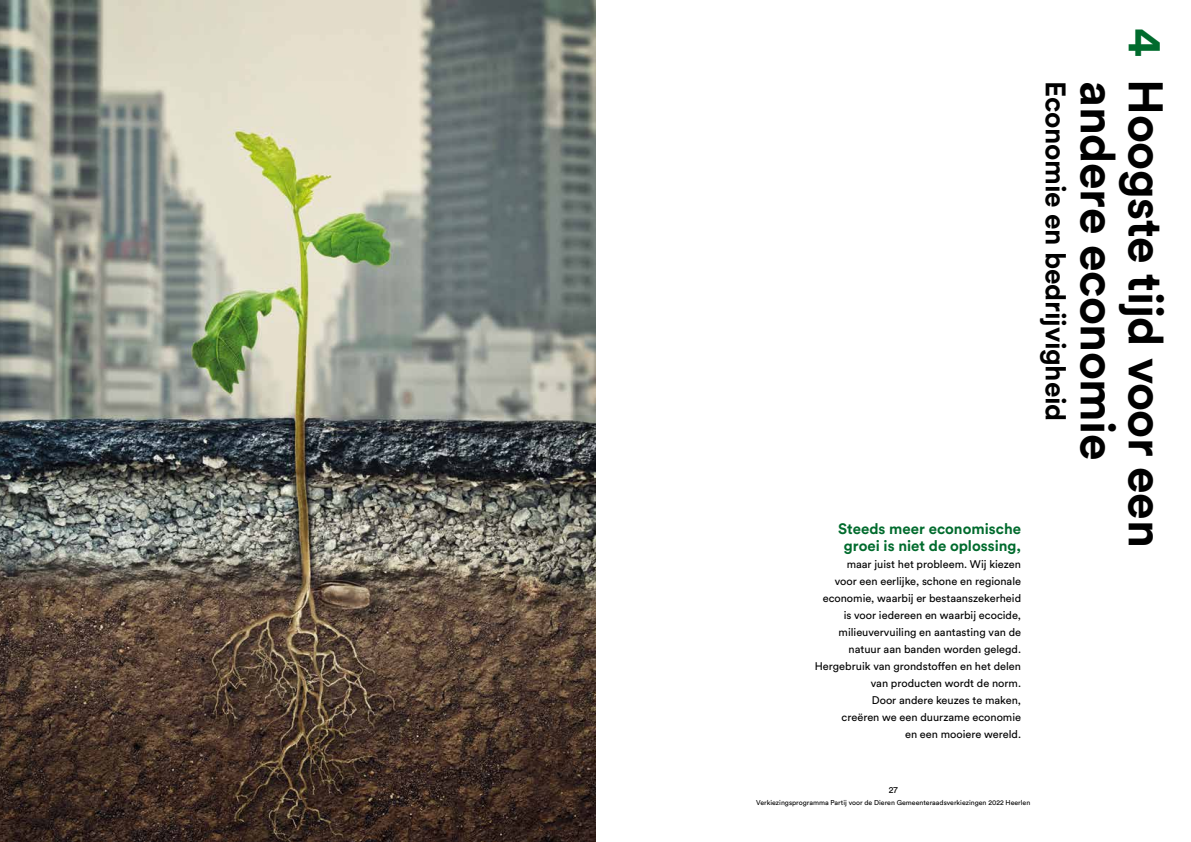
<style>
.page{position:relative;width:1191px;height:842px;background:#fff}
.page>*{position:absolute;margin:0;border:0;box-sizing:border-box;transform-origin:0 0}
.t1{font:700 48px "Circular Pro";letter-spacing:-.01em;color:#000}
.t2{font:700 28px "Circular Pro";letter-spacing:-.01em;color:#000}
.t3{font:700 15px/17px "Circular Pro";color:#006b2d;text-align:center}
.t4{font:11px/17px "Circular Pro";color:#000;text-align:right}
.t5{font:9px "Circular Pro";color:#000}
.t6{font:7px "Circular Pro";color:#000}
.s1{color:#006b2d}
</style>
<div class="page">
<img style="left:0;top:0;width:595px;height:842px">
<h3 class="t3" style="left:838px;top:519px;width:184px">Steeds meer economische groei is niet de oplossing,</h3>
<p class="t4" style="left:814px;top:555px;width:208px">maar juist het probleem. Wij kiezen<br>voor een eerlijke, schone en regionale economie, waarbij er bestaanszekerheid is voor iedereen en waarbij ecocide, milieuvervuiling en aantasting van de natuur aan banden worden gelegd.<br>Hergebruik van grondstoffen en het delen van producten wordt de norm.<br>Door andere keuzes te maken,<br>creëren we een duurzame economie<br>en een mooiere wereld.</p>
<h1 class="t1" style="left:1178px;top:28px;width:521px;rotate:90deg"><span class="s1">4</span> Hoogste tijd voor een</h1>
<h2 class="t2" style="left:1074px;top:81px;width:341px;rotate:90deg">Economie en bedrijvigheid</h2>
<h1 class="t1" style="left:1130px;top:81px;width:381px;rotate:90deg">andere economie</h1>
<p class="t5" style="left:888px;top:783px;width:11px">27</p>
<p class="t6" style="left:756px;top:797px;width:276px">Verkiezingsprogramma Partij voor de Dieren Gemeenteraadsverkiezingen 2022 Heerlen</p>
</div>
